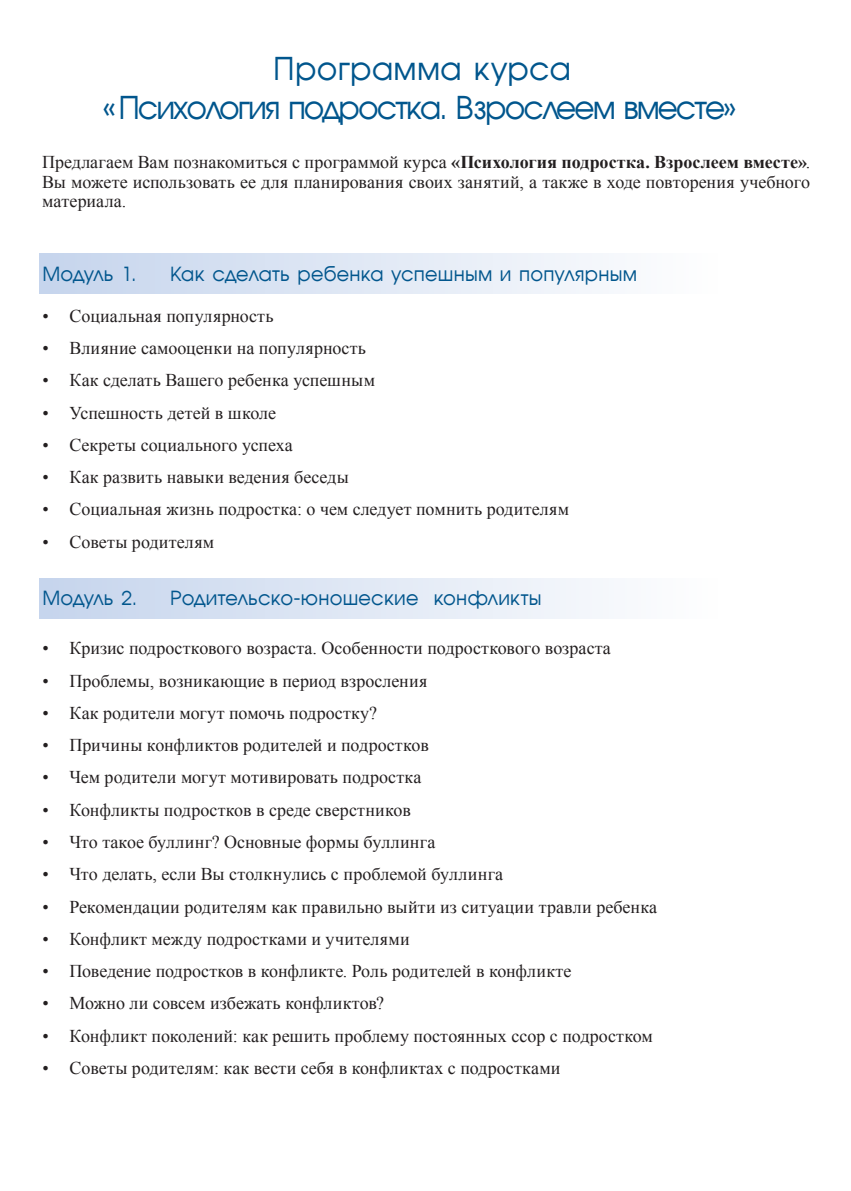
<style>
.page{position:relative;width:851px;height:1191px;background:#fff}
.page>*{position:absolute;margin:0;border:0;box-sizing:border-box;transform-origin:0 0}
.Заголовок_1{font:31.5px/39px "Avant Garde AZPS Normal";letter-spacing:-.07em;color:#01568d;text-align:center}
.Заголовок_2{font:19.5px "Avant Garde AZPS Normal";letter-spacing:.005em;color:#01568d}
.ОСНОВНОЙ_РУССКИЙ{font:18px/19.5px "Times New Roman";letter-spacing:.005em;color:#231f20;text-align:justify}
.s1{font-weight:700}
</style>
<div class="page">
<div style="left:39px;top:578px;width:684px;height:41px;background:linear-gradient(to right,#c5d4ec,#fff)"></div>
<div style="left:39px;top:253px;width:684px;height:41px;background:linear-gradient(to right,#c5d4ec,#fff)"></div>
<p class="Заголовок_1" style="left:102px;top:49px;width:640px">Программа курса<br>«Психология подростка. Взрослеем вместе»</p>
<p class="ОСНОВНОЙ_РУССКИЙ" style="left:42px;top:152px;width:769px">Предлагаем Вам познакомиться с программой курса <span class="s1">«Психология подростка. Взрослеем вместе»</span>.<br>Вы можете использовать ее для планирования своих занятий, а также в ходе повторения учебного материала.</p>
<p class="Заголовок_2" style="left:43px;top:263px;width:95px">Модуль 1.</p>
<p class="Заголовок_2" style="left:170px;top:263px;width:468px">Как сделать ребенка успешным и популярным</p>
<p class="ОСНОВНОЙ_РУССКИЙ" style="left:43px;top:306px;width:232px">• Социальная популярность</p>
<p class="ОСНОВНОЙ_РУССКИЙ" style="left:43px;top:338px;width:325px">• Влияние самооценки на популярность</p>
<p class="ОСНОВНОЙ_РУССКИЙ" style="left:43px;top:370px;width:334px">• Как сделать Вашего ребенка успешным</p>
<p class="ОСНОВНОЙ_РУССКИЙ" style="left:43px;top:402px;width:235px">• Успешность детей в школе</p>
<p class="ОСНОВНОЙ_РУССКИЙ" style="left:43px;top:435px;width:252px">• Секреты социального успеха</p>
<p class="ОСНОВНОЙ_РУССКИЙ" style="left:43px;top:467px;width:308px">• Как развить навыки ведения беседы</p>
<p class="ОСНОВНОЙ_РУССКИЙ" style="left:43px;top:499px;width:528px">• Социальная жизнь подростка: о чем следует помнить родителям</p>
<p class="ОСНОВНОЙ_РУССКИЙ" style="left:43px;top:531px;width:173px">• Советы родителям</p>
<p class="Заголовок_2" style="left:43px;top:587px;width:96px">Модуль 2.</p>
<p class="Заголовок_2" style="left:170px;top:587px;width:373px">Родительско-юношеские конфликты</p>
<p class="ОСНОВНОЙ_РУССКИЙ" style="left:43px;top:638px;width:569px">• Кризис подросткового возраста. Особенности подросткового возраста</p>
<p class="ОСНОВНОЙ_РУССКИЙ" style="left:43px;top:670px;width:386px">• Проблемы, возникающие в период взросления</p>
<p class="ОСНОВНОЙ_РУССКИЙ" style="left:43px;top:703px;width:336px">• Как родители могут помочь подростку?</p>
<p class="ОСНОВНОЙ_РУССКИЙ" style="left:43px;top:735px;width:388px">• Причины конфликтов родителей и подростков</p>
<p class="ОСНОВНОЙ_РУССКИЙ" style="left:43px;top:767px;width:380px">• Чем родители могут мотивировать подростка</p>
<p class="ОСНОВНОЙ_РУССКИЙ" style="left:43px;top:799px;width:370px">• Конфликты подростков в среде сверстников</p>
<p class="ОСНОВНОЙ_РУССКИЙ" style="left:43px;top:832px;width:394px">• Что такое буллинг? Основные формы буллинга</p>
<p class="ОСНОВНОЙ_РУССКИЙ" style="left:43px;top:864px;width:462px">• Что делать, если Вы столкнулись с проблемой буллинга</p>
<p class="ОСНОВНОЙ_РУССКИЙ" style="left:43px;top:896px;width:616px">• Рекомендации родителям как правильно выйти из ситуации травли ребенка</p>
<p class="ОСНОВНОЙ_РУССКИЙ" style="left:43px;top:928px;width:368px">• Конфликт между подростками и учителями</p>
<p class="ОСНОВНОЙ_РУССКИЙ" style="left:43px;top:961px;width:530px">• Поведение подростков в конфликте. Роль родителей в конфликте</p>
<p class="ОСНОВНОЙ_РУССКИЙ" style="left:43px;top:993px;width:343px">• Можно ли совсем избежать конфликтов?</p>
<p class="ОСНОВНОЙ_РУССКИЙ" style="left:43px;top:1025px;width:611px">• Конфликт поколений: как решить проблему постоянных ссор с подростком</p>
<p class="ОСНОВНОЙ_РУССКИЙ" style="left:43px;top:1057px;width:519px">• Советы родителям: как вести себя в конфликтах с подростками</p>
</div>
